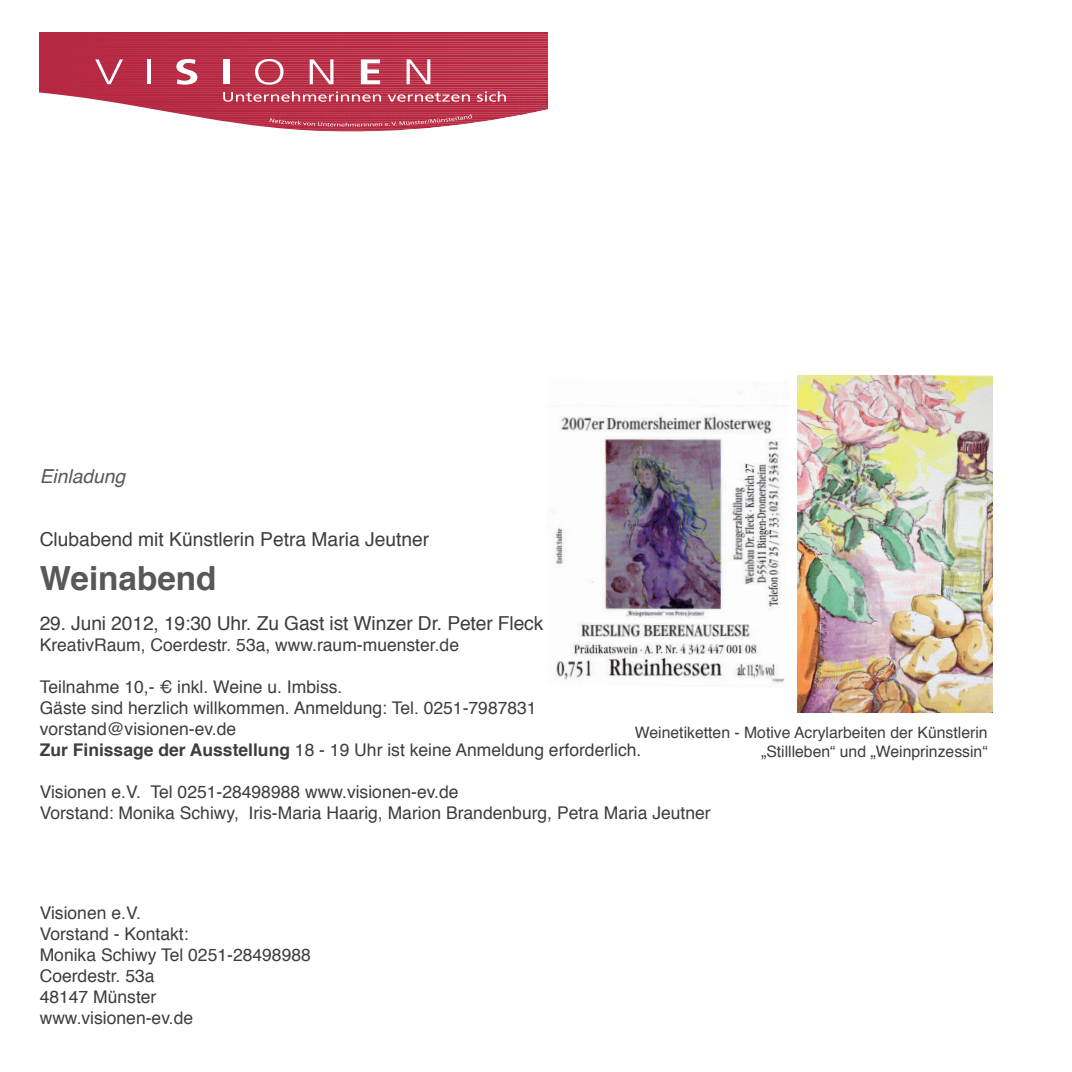
<style>
.page{position:relative;width:1072px;height:1072px;background:#fff}
.page>*{position:absolute;margin:0;border:0;box-sizing:border-box;transform-origin:0 0}
.t1{font:700 33.25px "Helvetica";color:#57585a}
.t2{font:19.25px "Helvetica";color:#3e3e3f}
.t3{font:italic 19.25px "Helvetica";color:#57585a}
.t4{font:17.5px/21px "Helvetica";color:#3e3e3f}
.t5{font:15.75px/18.9px "Helvetica";color:#3e3e3f;text-align:right}
.s1{font-weight:700}
</style>
<div class="page">
<img style="left:797px;top:376px;width:195px;height:336px">
<img style="left:552px;top:392px;width:237px;height:292px">
<svg style="left:40px;top:32px;width:507px;height:100px"></svg>
<p class="t3" style="left:40px;top:461px;width:87px">Einladung</p>
<p class="t2" style="left:40px;top:524px;width:391px">Clubabend mit Künstlerin Petra Maria Jeutner</p>
<h1 class="t1" style="left:40px;top:552px;width:178px">Weinabend</h1>
<p class="t2" style="left:40px;top:608px;width:505px">29. Juni 2012, 19:30 Uhr. Zu Gast ist Winzer Dr. Peter Fleck</p>
<p class="t4" style="left:40px;top:635px;width:421px">KreativRaum, Coerdestr. 53a, www.raum-muenster.de</p>
<p class="t4" style="left:40px;top:677px;width:603px">Teilnahme 10,- € inkl. Weine u. Imbiss.<br>Gäste sind herzlich willkommen. Anmeldung: Tel. 0251-7987831 vorstand@visionen-ev.de<br><span class="s1">Zur Finissage der Ausstellung</span> 18 - 19 Uhr ist keine Anmeldung erforderlich.</p>
<p class="t4" style="left:40px;top:782px;width:672px">Visionen e.V. Tel 0251-28498988 www.visionen-ev.de<br>Vorstand: Monika Schiwy, Iris-Maria Haarig, Marion Brandenburg, Petra Maria Jeutner</p>
<p class="t5" style="left:635px;top:723px;width:354px">Weinetiketten - Motive Acrylarbeiten der Künstlerin „Stillleben“ und „Weinprinzessin“</p>
<p class="t4" style="left:40px;top:902px;width:273px">Visionen e.V.<br>Vorstand - Kontakt:<br>Monika Schiwy Tel 0251-28498988<br>Coerdestr. 53a<br>48147 Münster www.visionen-ev.de</p>
</div>
